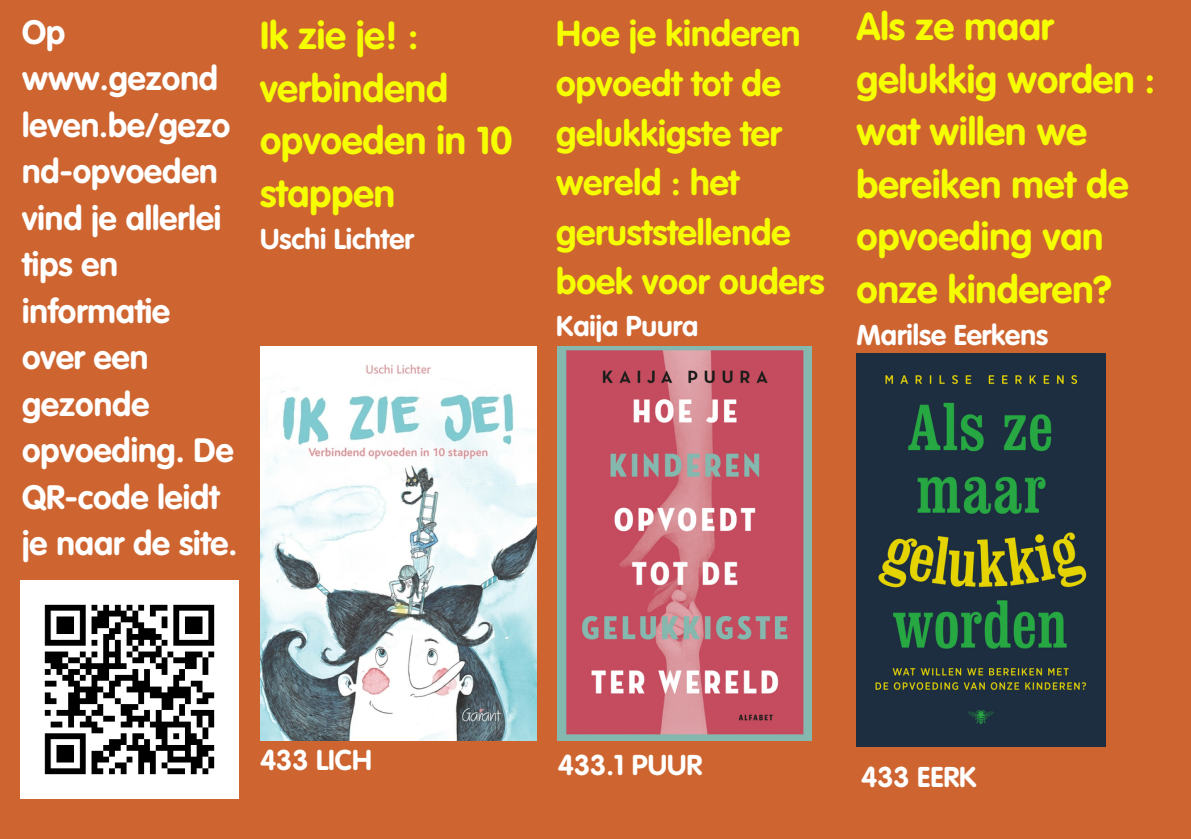
<style>
.page{position:relative;width:1191px;height:839px;background:#fff}
.page>*{position:absolute;margin:0;border:0;box-sizing:border-box;transform-origin:0 0}
.t1{font:700 38.2px/52.4px "VAG Rounded Std";color:#f6ff00}
.t2{font:700 35.4px/49.6px "VAG Rounded Std";color:#f6ff00}
.t3{font:700 33.4px/46.4px "VAG Rounded Std";color:#fff}
.t4{font:700 28.2px "VAG Rounded Std";color:#fff}
</style>
<div class="page">
<div style="left:0;top:0;width:1191px;height:838px;background:#ce6530"></div>
<img style="left:260px;top:347px;width:276px;height:393px">
<img style="left:558px;top:347px;width:253px;height:393px">
<img style="left:856px;top:353px;width:249px;height:393px">
<img style="left:21px;top:580px;width:217px;height:218px">
<h1 class="t3" style="left:22px;top:11px;width:217px">Op www.gezond leven.be/gezo nd-opvoeden vind je allerlei tips en informatie over een gezonde opvoeding. De<br>QR-code leidt je naar de site.</h1>
<p class="t1" style="left:260px;top:13px;width:254px">Ik zie je! : verbindend opvoeden in 10 stappen</p>
<p class="t4" style="left:260px;top:227px;width:155px">Uschi Lichter</p>
<p class="t2" style="left:556px;top:12px;width:270px">Hoe je kinderen opvoedt tot de gelukkigste ter wereld : het geruststellende boek voor ouders</p>
<p class="t4" style="left:556px;top:314px;width:144px">Kaija Puura</p>
<h1 class="t1" style="left:856px;top:4px;width:300px">Als ze maar gelukkig worden : wat willen we bereiken met de opvoeding van onze kinderen?</h1>
<h1 class="t4" style="left:856px;top:323px;width:193px">Marilse Eerkens</h1>
<p class="t4" style="left:260px;top:748px;width:114px">433 LICH</p>
<p class="t4" style="left:558px;top:753px;width:146px">433.1 PUUR</p>
<p class="t4" style="left:861px;top:765px;width:117px">433 EERK</p>
</div>
